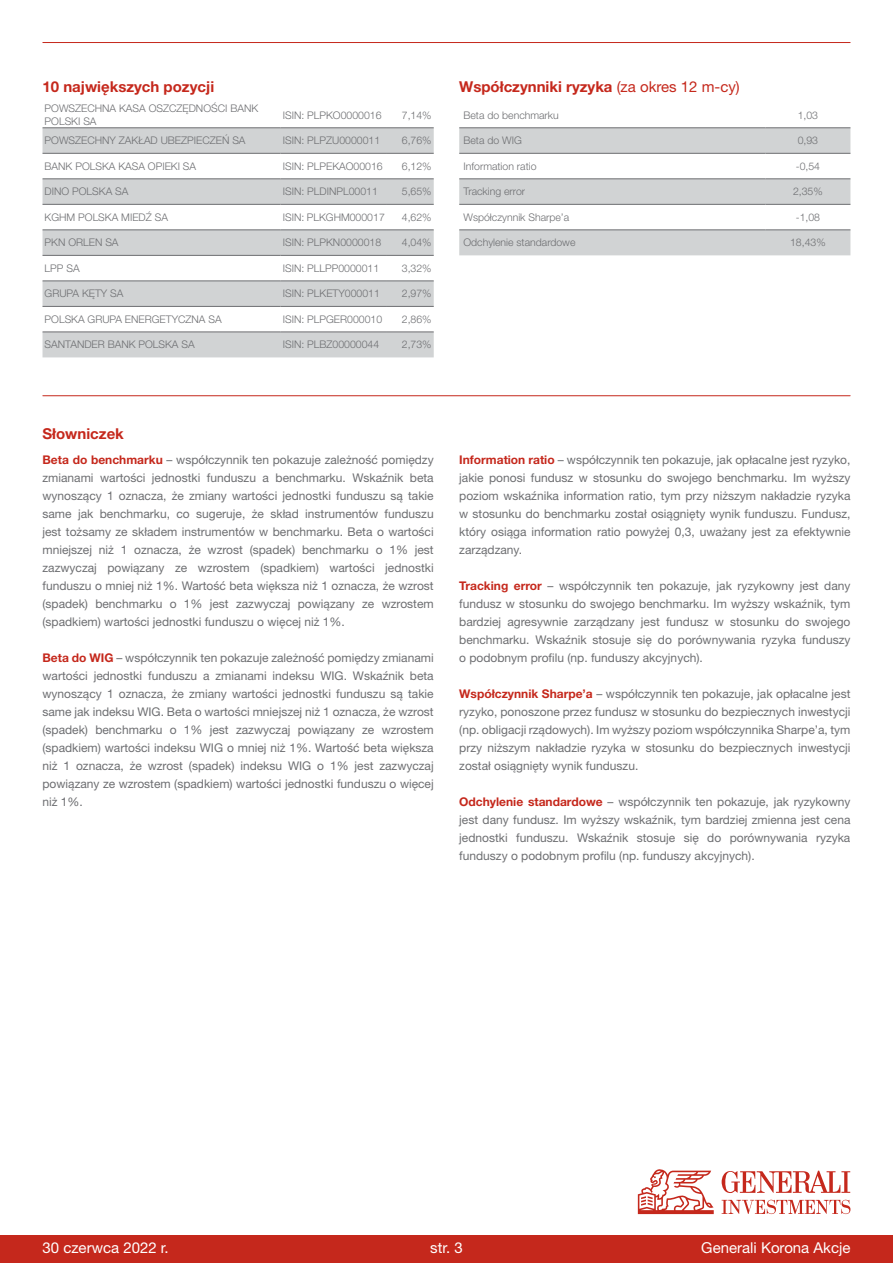
<style>
.page{position:relative;width:893px;height:1263px;background:#fff}
.page>*{position:absolute;margin:0;border:0;box-sizing:border-box;transform-origin:0 0}
.t1{font:700 15px "Helvetica Neue LT Pro";color:#c5281c}
.t2{font:15px "Helvetica Neue LT Pro";color:#fff}
.t3{font:12px/18px "Helvetica Neue LT Pro";color:#6d6e71;text-align:justify}
.t4{font:300 10.5px/12.6px "Helvetica Neue LT Pro";color:#6d6e71}
.s1{font-weight:400}
.s2{font-weight:700;color:#c5281c}
</style>
<div class="page">
<hr style="left:43px;top:42px;width:807px;height:1px;background:#c5281c">
<svg style="left:43px;top:127px;width:391px;height:1px"></svg>
<svg style="left:43px;top:129px;width:391px;height:228px;fill:#d1d3d4"></svg>
<hr style="left:43px;top:128px;width:238px;height:1px;background:#6d6e71">
<hr style="left:281px;top:128px;width:106px;height:1px;background:#6d6e71">
<hr style="left:387px;top:128px;width:47px;height:1px;background:#6d6e71">
<hr style="left:43px;top:153px;width:238px;height:1px;background:#6d6e71">
<hr style="left:281px;top:153px;width:106px;height:1px;background:#6d6e71">
<hr style="left:387px;top:153px;width:47px;height:1px;background:#6d6e71">
<hr style="left:43px;top:179px;width:238px;height:1px;background:#6d6e71">
<hr style="left:281px;top:179px;width:106px;height:1px;background:#6d6e71">
<hr style="left:387px;top:179px;width:47px;height:1px;background:#6d6e71">
<hr style="left:43px;top:204px;width:238px;height:1px;background:#6d6e71">
<hr style="left:281px;top:204px;width:106px;height:1px;background:#6d6e71">
<hr style="left:387px;top:204px;width:47px;height:1px;background:#6d6e71">
<hr style="left:43px;top:230px;width:238px;height:1px;background:#6d6e71">
<hr style="left:281px;top:230px;width:106px;height:1px;background:#6d6e71">
<hr style="left:387px;top:230px;width:47px;height:1px;background:#6d6e71">
<hr style="left:43px;top:255px;width:238px;height:1px;background:#6d6e71">
<hr style="left:281px;top:255px;width:106px;height:1px;background:#6d6e71">
<hr style="left:387px;top:255px;width:47px;height:1px;background:#6d6e71">
<hr style="left:43px;top:281px;width:238px;height:1px;background:#6d6e71">
<hr style="left:281px;top:281px;width:106px;height:1px;background:#6d6e71">
<hr style="left:387px;top:281px;width:47px;height:1px;background:#6d6e71">
<hr style="left:43px;top:306px;width:238px;height:1px;background:#6d6e71">
<hr style="left:281px;top:306px;width:106px;height:1px;background:#6d6e71">
<hr style="left:387px;top:306px;width:47px;height:1px;background:#6d6e71">
<hr style="left:43px;top:332px;width:238px;height:1px;background:#6d6e71">
<hr style="left:281px;top:332px;width:106px;height:1px;background:#6d6e71">
<hr style="left:387px;top:332px;width:47px;height:1px;background:#6d6e71">
<svg style="left:459px;top:127px;width:391px;height:1px"></svg>
<svg style="left:459px;top:129px;width:391px;height:126px;fill:#d1d3d4"></svg>
<hr style="left:459px;top:128px;width:306px;height:1px;background:#6d6e71">
<hr style="left:765px;top:128px;width:85px;height:1px;background:#6d6e71">
<hr style="left:459px;top:153px;width:306px;height:1px;background:#6d6e71">
<hr style="left:765px;top:153px;width:85px;height:1px;background:#6d6e71">
<hr style="left:459px;top:179px;width:306px;height:1px;background:#6d6e71">
<hr style="left:765px;top:179px;width:85px;height:1px;background:#6d6e71">
<hr style="left:459px;top:204px;width:306px;height:1px;background:#6d6e71">
<hr style="left:765px;top:204px;width:85px;height:1px;background:#6d6e71">
<hr style="left:459px;top:230px;width:306px;height:1px;background:#6d6e71">
<hr style="left:765px;top:230px;width:85px;height:1px;background:#6d6e71">
<hr style="left:43px;top:395px;width:807px;height:1px;background:#c5281c">
<div style="left:0;top:1235px;width:893px;height:28px;background:#c5281c"></div>
<svg style="left:638px;top:1169px;width:76px;height:45px"></svg>
<svg style="left:722px;top:1200px;width:128px;height:14px"></svg>
<svg style="left:722px;top:1171px;width:128px;height:22px"></svg>
<p class="t1" style="left:43px;top:77px;width:173px">10 największych pozycji</p>
<p class="t4" style="left:45px;top:102px;width:215px">POWSZECHNA KASA OSZCZĘDNOŚCI BANK<br>POLSKI SA</p>
<p class="t4" style="left:283px;top:109px;width:100px">ISIN: PLPKO0000016</p>
<p class="t4" style="left:402px;top:109px;width:31px">7,14%</p>
<p class="t4" style="left:45px;top:134px;width:202px">POWSZECHNY ZAKŁAD UBEZPIECZEŃ SA</p>
<p class="t4" style="left:283px;top:134px;width:99px">ISIN: PLPZU0000011</p>
<p class="t4" style="left:402px;top:134px;width:31px">6,76%</p>
<p class="t4" style="left:45px;top:160px;width:153px">BANK POLSKA KASA OPIEKI SA</p>
<p class="t4" style="left:283px;top:160px;width:101px">ISIN: PLPEKAO00016</p>
<p class="t4" style="left:402px;top:160px;width:31px">6,12%</p>
<p class="t4" style="left:45px;top:185px;width:85px">DINO POLSKA SA</p>
<p class="t4" style="left:283px;top:185px;width:97px">ISIN: PLDINPL00011</p>
<p class="t4" style="left:402px;top:185px;width:31px">5,65%</p>
<p class="t4" style="left:45px;top:211px;width:125px">KGHM POLSKA MIEDŹ SA</p>
<p class="t4" style="left:283px;top:211px;width:104px">ISIN: PLKGHM000017</p>
<p class="t4" style="left:402px;top:211px;width:31px">4,62%</p>
<p class="t4" style="left:45px;top:236px;width:75px">PKN ORLEN SA</p>
<p class="t4" style="left:283px;top:236px;width:100px">ISIN: PLPKN0000018</p>
<p class="t4" style="left:402px;top:236px;width:31px">4,04%</p>
<p class="t4" style="left:45px;top:262px;width:37px">LPP SA</p>
<p class="t4" style="left:283px;top:262px;width:98px">ISIN: PLLPP0000011</p>
<p class="t4" style="left:402px;top:262px;width:31px">3,32%</p>
<p class="t4" style="left:45px;top:287px;width:80px">GRUPA KĘTY SA</p>
<p class="t4" style="left:283px;top:287px;width:99px">ISIN: PLKETY000011</p>
<p class="t4" style="left:402px;top:287px;width:31px">2,97%</p>
<p class="t4" style="left:45px;top:313px;width:179px">POLSKA GRUPA ENERGETYCZNA SA</p>
<p class="t4" style="left:283px;top:313px;width:101px">ISIN: PLPGER000010</p>
<p class="t4" style="left:402px;top:313px;width:31px">2,86%</p>
<p class="t4" style="left:45px;top:338px;width:152px">SANTANDER BANK POLSKA SA</p>
<p class="t4" style="left:283px;top:338px;width:98px">ISIN: PLBZ00000044</p>
<p class="t4" style="left:402px;top:338px;width:31px">2,73%</p>
<p class="t1" style="left:459px;top:77px;width:282px">Współczynniki ryzyka <span class="s1">(za okres 12 m-cy)</span></p>
<p class="t4" style="left:463px;top:109px;width:97px">Beta do benchmarku</p>
<p class="t4" style="left:798px;top:109px;width:22px">1,03</p>
<p class="t4" style="left:463px;top:134px;width:60px">Beta do WIG</p>
<p class="t4" style="left:798px;top:134px;width:22px">0,93</p>
<p class="t4" style="left:463px;top:160px;width:75px">Information ratio</p>
<p class="t4" style="left:796px;top:160px;width:26px">-0,54</p>
<p class="t4" style="left:463px;top:185px;width:63px">Tracking error</p>
<p class="t4" style="left:793px;top:185px;width:31px">2,35%</p>
<p class="t4" style="left:463px;top:211px;width:107px">Współczynnik Sharpe’a</p>
<p class="t4" style="left:796px;top:211px;width:26px">-1,08</p>
<p class="t4" style="left:463px;top:236px;width:114px">Odchylenie standardowe</p>
<p class="t4" style="left:790px;top:236px;width:37px">18,43%</p>
<p class="t1" style="left:43px;top:424px;width:83px">Słowniczek</p>
<p class="t3" style="left:43px;top:450px;width:393px"><span class="s2">Beta do benchmarku</span> – współczynnik ten pokazuje zależność pomiędzy zmianami wartości jednostki funduszu a benchmarku. Wskaźnik beta wynoszący 1 oznacza, że zmiany wartości jednostki funduszu są takie same jak benchmarku, co sugeruje, że skład instrumentów funduszu jest tożsamy ze składem instrumentów w benchmarku. Beta o wartości mniejszej niż 1 oznacza, że wzrost (spadek) benchmarku o 1% jest zazwyczaj powiązany ze wzrostem (spadkiem) wartości jednostki funduszu o mniej niż 1%. Wartość beta większa niż 1 oznacza, że wzrost (spadek) benchmarku o 1% jest zazwyczaj powiązany ze wzrostem (spadkiem) wartości jednostki funduszu o więcej niż 1%.</p>
<p class="t3" style="left:43px;top:648px;width:393px"><span class="s2">Beta do WIG</span> – współczynnik ten pokazuje zależność pomiędzy zmianami wartości jednostki funduszu a zmianami indeksu WIG. Wskaźnik beta wynoszący 1 oznacza, że zmiany wartości jednostki funduszu są takie same jak indeksu WIG. Beta o wartości mniejszej niż 1 oznacza, że wzrost (spadek) benchmarku o 1% jest zazwyczaj powiązany ze wzrostem (spadkiem) wartości indeksu WIG o mniej niż 1%. Wartość beta większa niż 1 oznacza, że wzrost (spadek) indeksu WIG o 1% jest zazwyczaj powiązany ze wzrostem (spadkiem) wartości jednostki funduszu o więcej niż 1%.</p>
<p class="t3" style="left:459px;top:450px;width:393px"><span class="s2">Information ratio</span> – współczynnik ten pokazuje, jak opłacalne jest ryzyko, jakie ponosi fundusz w stosunku do swojego benchmarku. Im wyższy poziom wskaźnika information ratio, tym przy niższym nakładzie ryzyka w stosunku do benchmarku został osiągnięty wynik funduszu. Fundusz, który osiąga information ratio powyżej 0,3, uważany jest za efektywnie zarządzany.</p>
<p class="t3" style="left:459px;top:576px;width:393px"><span class="s2">Tracking error</span> – współczynnik ten pokazuje, jak ryzykowny jest dany fundusz w stosunku do swojego benchmarku. Im wyższy wskaźnik, tym bardziej agresywnie zarządzany jest fundusz w stosunku do swojego benchmarku. Wskaźnik stosuje się do porównywania ryzyka funduszy o podobnym profilu (np. funduszy akcyjnych).</p>
<p class="t3" style="left:459px;top:684px;width:393px"><span class="s2">Współczynnik Sharpe’a</span> – współczynnik ten pokazuje, jak opłacalne jest ryzyko, ponoszone przez fundusz w stosunku do bezpiecznych inwestycji (np. obligacji rządowych). Im wyższy poziom współczynnika Sharpe’a, tym przy niższym nakładzie ryzyka w stosunku do bezpiecznych inwestycji został osiągnięty wynik funduszu.</p>
<p class="t3" style="left:459px;top:792px;width:393px"><span class="s2">Odchylenie standardowe</span> – współczynnik ten pokazuje, jak ryzykowny jest dany fundusz. Im wyższy wskaźnik, tym bardziej zmienna jest cena jednostki funduszu. Wskaźnik stosuje się do porównywania ryzyka funduszy o podobnym profilu (np. funduszy akcyjnych).</p>
<p class="t2" style="left:43px;top:1238px;width:128px">30 czerwca 2022 r.</p>
<p class="t2" style="left:430px;top:1238px;width:34px">str. 3</p>
<p class="t2" style="left:701px;top:1238px;width:151px">Generali Korona Akcje</p>
</div>
